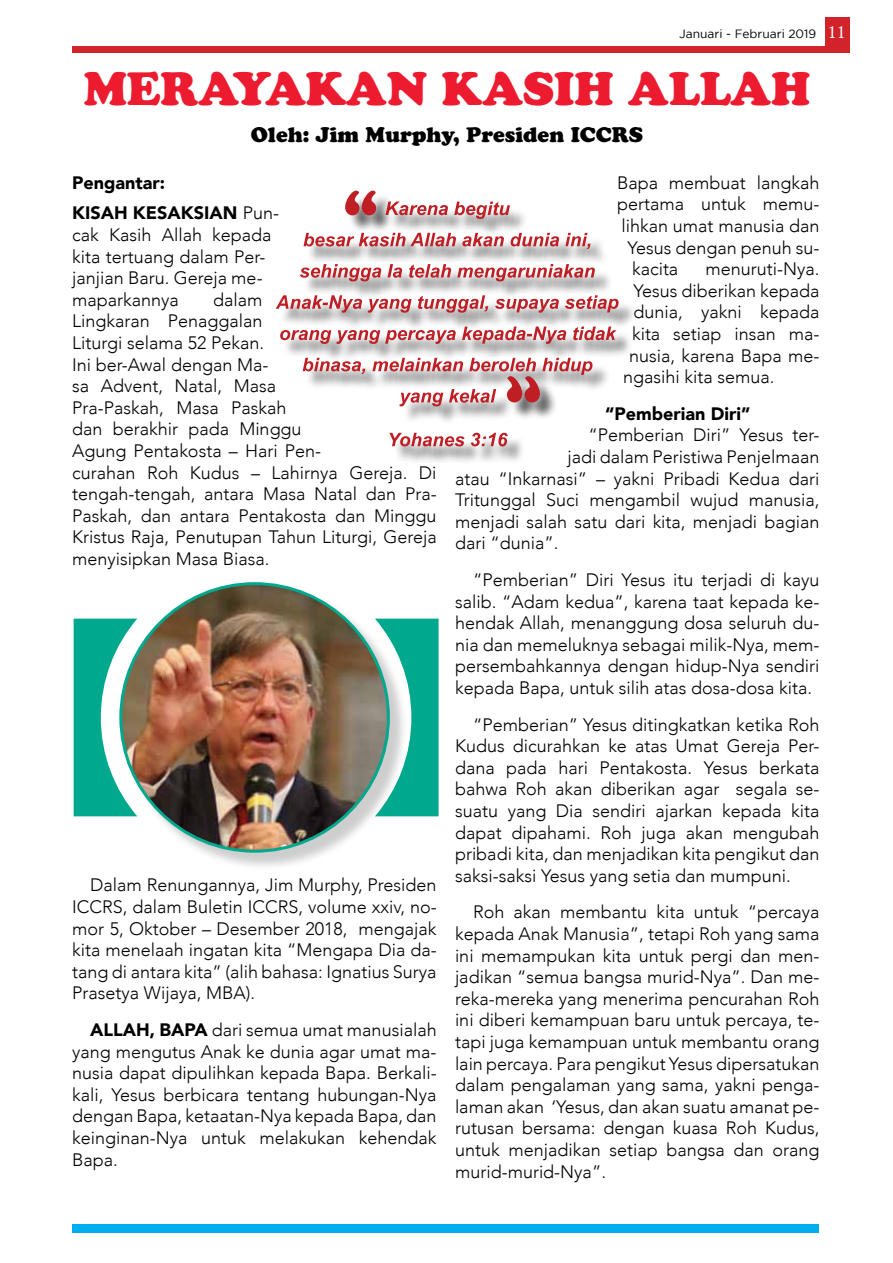
<style>
.page{position:relative;width:893px;height:1263px;background:#fff}
.page>*{position:absolute;margin:0;border:0;box-sizing:border-box;transform-origin:0 0}
.t1{font:46.5px "Cooper Black Std";color:#ed1b2f}
.t2{font:21px "Cooper Black Std";color:#000}
.t3{font:300 18px/21.6px "Avenir";color:#000;text-align:justify}
.t4{font:900 18px/30.6px "Avenir";color:#000}
.t5{font:12px "Gotham";color:#000}
.s1{font-family:"PT Serif";font-size:16.5px;color:#fff}
.s2{font-weight:300}
.s3{font-weight:900}
</style>
<div class="page">
<div style="left:72px;top:1224px;width:747px;height:9px;background:#00aeef"></div>
<div style="left:72px;top:46px;width:778px;height:6px;background:#d2232a"></div>
<div style="left:825px;top:17px;width:25px;height:29px;background:#d2232a"></div>
<svg style="left:74px;top:619px;width:365px;height:197px;background:#26b59f"></svg>
<div style="left:122px;top:584px;width:286px;height:287px;background:#000;opacity:.2"></div>
<img style="left:121px;top:584px;width:267px;height:267px;border-radius:134px">
<div style="left:279px;top:193px;width:358px;height:271px;background:#000;opacity:.6"></div>
<svg style="left:345px;top:191px;width:31px;height:24px"></svg>
<svg style="left:389px;top:433px;width:119px;height:13px"></svg>
<svg style="left:303px;top:358px;width:289px;height:48px"></svg>
<svg style="left:280px;top:327px;width:337px;height:17px"></svg>
<svg style="left:276px;top:295px;width:343px;height:18px"></svg>
<svg style="left:300px;top:264px;width:295px;height:17px"></svg>
<svg style="left:303px;top:233px;width:287px;height:16px"></svg>
<svg style="left:386px;top:202px;width:124px;height:17px"></svg>
<p class="t5" style="left:679px;top:27px;width:168px">Januari - Februari 2019 <span class="s1">11</span></p>
<h1 class="t1" style="left:84px;top:61px;width:728px">MERAYAKAN KASIH ALLAH</h1>
<p class="t2" style="left:251px;top:122px;width:394px">Oleh: Jim Murphy, Presiden ICCRS</p>
<p class="t4" style="left:72px;top:167px;width:208px">Pengantar:<br>KISAH KESAKSIAN <span class="s2">Pun-</span></p>
<p class="t3" style="left:72px;top:224px;width:201px;text-align:left">cak Kasih Allah kepada kita tertuang dalam Per&shy;janjian Baru. Gereja me&shy;maparkannya</p>
<p class="t3" style="left:617px;top:172px;width:204px">Bapa membuat langkah</p>
<p class="t3" style="left:617px;top:193px;width:204px">pertama untuk memu-</p>
<p class="t3" style="left:621px;top:215px;width:199px">lihkan umat manusia dan</p>
<p class="t3" style="left:627px;top:237px;width:194px">Yesus dengan penuh su-</p>
<p class="t3" style="left:632px;top:258px;width:48px">kacita</p>
<p class="t3" style="left:705px;top:258px;width:116px">menuruti-Nya.</p>
<p class="t3" style="left:633px;top:280px;width:187px">Yesus diberikan kepada</p>
<p class="t3" style="left:633px;top:301px;width:188px">dunia, yakni kepada</p>
<p class="t3" style="left:632px;top:323px;width:189px">kita setiap insan ma-</p>
<p class="t3" style="left:629px;top:345px;width:192px">nusia, karena Bapa me-</p>
<p class="t3" style="left:623px;top:366px;width:153px">ngasihi kita semua.</p>
<p class="t4" style="left:605px;top:398px;width:147px">“Pemberian Diri”</p>
<p class="t3" style="left:588px;top:424px;width:233px">“Pemberian Diri” Yesus ter-</p>
<p class="t3" style="left:567px;top:446px;width:254px">jadi dalam Peristiwa Penjelmaan</p>
<p class="t3" style="left:455px;top:468px;width:366px">atau “Inkarnasi” – yakni Pribadi Kedua dari</p>
<p class="t3" style="left:455px;top:489px;width:366px">Tritunggal Suci mengambil wujud manusia,</p>
<p class="t3" style="left:455px;top:511px;width:366px">menjadi salah satu dari kita, menjadi bagian</p>
<p class="t3" style="left:455px;top:532px;width:105px">dari “dunia”.</p>
<p class="t3" style="left:455px;top:569px;width:366px;text-indent:18px">“Pemberian” Diri Yesus itu terjadi di kayu salib. “Adam kedua”, karena taat kepada ke&shy;hendak Allah, menanggung dosa seluruh du&shy;nia dan memeluknya sebagai milik-Nya, mem&shy;persembahkannya dengan hidup-Nya sendiri kepada Bapa, untuk silih atas dosa-dosa kita.</p>
<p class="t3" style="left:455px;top:714px;width:366px;text-indent:18px">“Pemberian” Yesus ditingkatkan ketika Roh Kudus dicurahkan ke atas Umat Gereja Per&shy;dana pada hari Pentakosta. Yesus berkata bahwa Roh akan diberikan agar segala se&shy;suatu yang Dia sendiri ajarkan kepada kita dapat dipahami. Roh juga akan mengubah pribadi kita, dan menjadikan kita pengikut dan saksi-saksi Yesus yang setia dan mumpuni.</p>
<p class="t3" style="left:455px;top:901px;width:366px;text-indent:18px">Roh akan membantu kita untuk “percaya kepada Anak Manusia”, tetapi Roh yang sama ini memampukan kita untuk pergi dan men&shy;jadikan “semua bangsa murid-Nya”. Dan me&shy;reka-mereka yang menerima pencurahan Roh ini diberi kemampuan baru untuk percaya, te&shy;tapi juga kemampuan untuk membantu orang lain percaya. Para pengikut Yesus dipersatukan dalam pengalaman yang sama, yakni penga&shy;laman akan ‘Yesus, dan akan suatu amanat pe&shy;rutusan bersama: dengan kuasa Roh Kudus, untuk menjadikan setiap bangsa dan orang murid-murid-Nya”.</p>
<p class="t3" style="left:72px;top:289px;width:366px;text-align:left;text-indent:141px">dalam<br>Lingkaran Penaggalan<br>Liturgi selama 52 Pekan.<br>Ini ber-Awal dengan Ma-<br>sa Advent, Natal, Masa<br>Pra-Paskah, Masa Paskah<br>dan berakhir pada Minggu<br>Agung Pentakosta – Hari Pen-<br>curahan Roh Kudus – Lahirnya Gereja. Di tengah-tengah, antara Masa Natal dan Pra-<br>Paskah, dan antara Pentakosta dan Minggu<br>Kristus Raja, Penutupan Tahun Liturgi, Gereja menyisipkan Masa Biasa.</p>
<p class="t3" style="left:72px;top:874px;width:366px;text-indent:18px">Dalam Renungannya, Jim Murphy, Presiden ICCRS, dalam Buletin ICCRS, volume xxiv, no&shy;mor 5, Oktober – Desember 2018, mengajak kita menelaah ingatan kita “Mengapa Dia da&shy;tang di antara kita” (alih bahasa: Ignatius Surya Prasetya Wijaya, MBA).</p>
<p class="t3" style="left:72px;top:1019px;width:366px;text-indent:18px"><span class="s3">ALLAH, BAPA</span> dari semua umat manusialah yang mengutus Anak ke dunia agar umat ma&shy;nusia dapat dipulihkan kepada Bapa. Berkali&shy;kali, Yesus berbicara tentang hubungan-Nya dengan Bapa, ketaatan-Nya kepada Bapa, dan keinginan-Nya untuk melakukan kehendak Bapa.</p>
</div>
